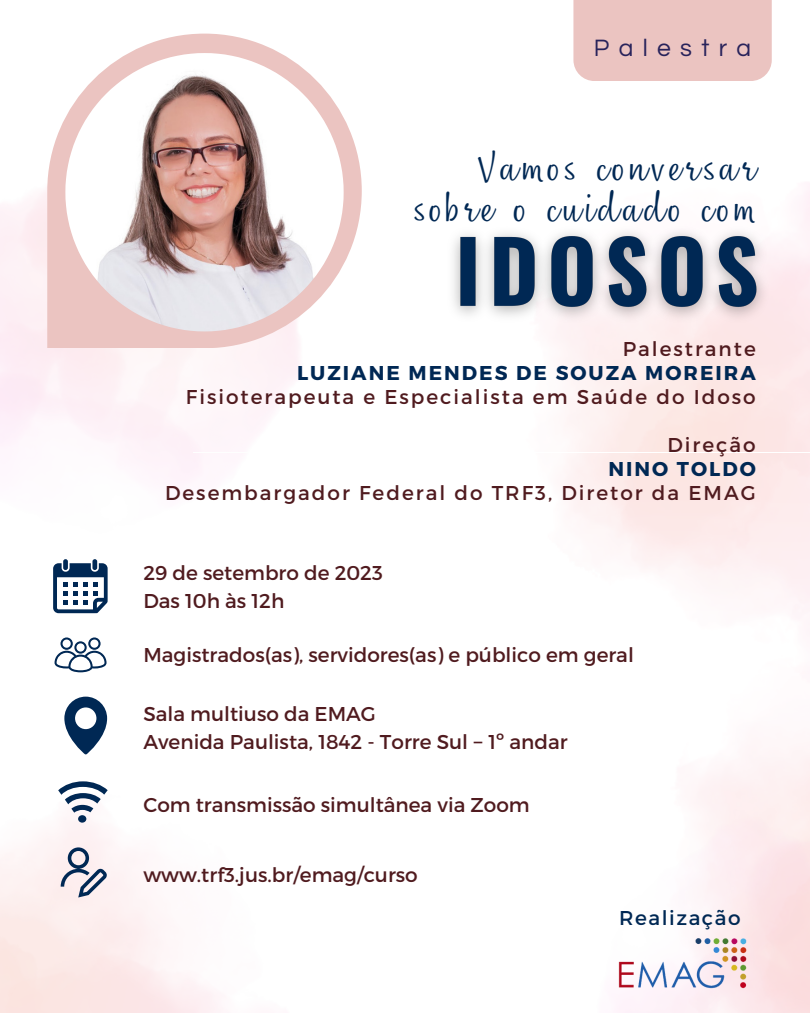
<style>
.page{position:relative;width:810px;height:1013px;background:#fff}
.page>*{position:absolute;margin:0;border:0;box-sizing:border-box;transform-origin:0 0}
.t1{font:37.8px "Nefelibata Script";letter-spacing:.1em;color:#002854}
.t2{font:24.7px "Questrial";letter-spacing:.38em;color:#28235b}
.t3{font:20px "Montserrat";color:#501b1f}
.t4{font:20px "Montserrat";letter-spacing:.1em;color:#501b1f}
.t5{font:700 20px "Montserrat";letter-spacing:.1em;color:#002854}
.t6{font:20px "Montserrat";letter-spacing:.075em;color:#002854}
</style>
<div class="page">
<svg style="left:193px;top:453px;width:617px;height:176px"></svg>
<div style="left:573px;top:0;width:199px;height:81px;background:#ebc4c1"></div>
<img style="left:0;top:754px;width:221px;height:258px">
<img style="left:453px;top:207px;width:326px;height:124px">
<svg style="left:47px;top:34px;width:315px;height:314px"></svg>
<img style="left:65px;top:53px;width:279px;height:278px">
<div style="left:63px;top:559px;width:5px;height:11px;background:#002854;border-radius:2px"></div>
<div style="left:92px;top:559px;width:5px;height:11px;background:#002854;border-radius:2px"></div>
<svg style="left:53px;top:563px;width:55px;height:50px"></svg>
<div style="left:78px;top:815px;width:8px;height:7px;background:#002854;border-radius:50%"></div>
<svg style="left:58px;top:781px;width:50px;height:31px"></svg>
<svg style="left:54px;top:637px;width:53px;height:35px"></svg>
<svg style="left:64px;top:696px;width:43px;height:58px"></svg>
<svg style="left:61px;top:847px;width:46px;height:50px"></svg>
<img style="left:610px;top:935px;width:146px;height:67px">
<p class="t2" style="left:594px;top:35px;width:159px">Palestra</p>
<p class="t1" style="left:478px;top:139px;width:280px">Vamos conversar</p>
<p class="t1" style="left:414px;top:180px;width:344px">sobre o cuidado com</p>
<p class="t4" style="left:623px;top:336px;width:135px">Palestrante</p>
<p class="t5" style="left:297px;top:360px;width:460px">LUZIANE MENDES DE SOUZA MOREIRA</p>
<p class="t4" style="left:186px;top:384px;width:571px">Fisioterapeuta e Especialista em Saúde do Idoso</p>
<p class="t4" style="left:667px;top:432px;width:90px">Direção</p>
<p class="t5" style="left:608px;top:456px;width:149px">NINO TOLDO</p>
<p class="t4" style="left:165px;top:480px;width:592px">Desembargador Federal do TRF3, Diretor da EMAG</p>
<p class="t3" style="left:143px;top:560px;width:241px">29 de setembro de 2023</p>
<p class="t3" style="left:143px;top:588px;width:142px">Das 10h às 12h</p>
<p class="t3" style="left:143px;top:641px;width:492px">Magistrados(as), servidores(as) e público em geral</p>
<p class="t3" style="left:143px;top:701px;width:234px">Sala multiuso da EMAG</p>
<p class="t3" style="left:143px;top:729px;width:426px">Avenida Paulista, 1842 - Torre Sul − 1º andar</p>
<p class="t3" style="left:143px;top:791px;width:388px">Com transmissão simultânea via Zoom</p>
<p class="t3" style="left:143px;top:862px;width:276px">www.trf3.jus.br/emag/curso</p>
<p class="t6" style="left:619px;top:904px;width:123px">Realização</p>
</div>
